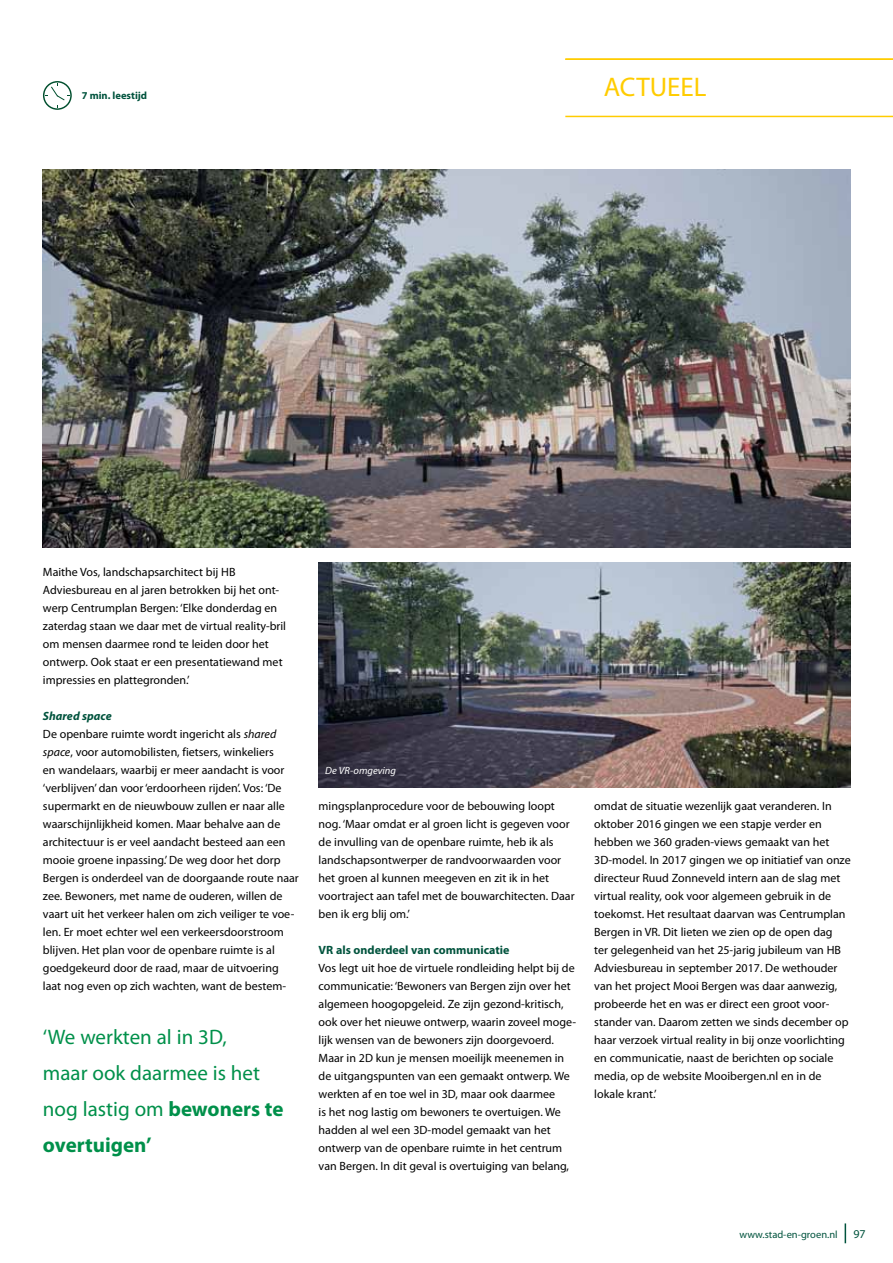
<style>
.page{position:relative;width:893px;height:1263px;background:#fff}
.page>*{position:absolute;margin:0;border:0;box-sizing:border-box;transform-origin:0 0}
.t1{font:27px "Myriad Pro";color:#fc0}
.t2{font:21px/36px "Myriad Pro";color:#00904a}
.t3{font:12px/18px "Myriad Pro";color:#000}
.t4{font:700 12px "Myriad Pro";color:#00533d}
.t5{font:12px "Myriad Pro";color:#00533d}
.t6{font:10.5px "Myriad Pro";color:#00533d}
.t7{font:700 10.5px "Myriad Pro";color:#00533d}
.t8{font:italic 10.5px "Myriad Pro";color:#fff}
.s1{font-weight:700;font-style:italic;color:#00533d}
.s2{font-style:italic}
.s3{font-weight:700}
</style>
<div class="page">
<svg style="left:845px;top:1223px;width:1px;height:20px"></svg>
<hr style="left:565px;top:116px;width:328px;height:1px;background:#fc0">
<hr style="left:565px;top:58px;width:328px;height:2px;background:#fc0">
<svg style="left:43px;top:81px;width:29px;height:29px"></svg>
<img style="left:43px;top:169px;width:807px;height:379px">
<img style="left:319px;top:562px;width:531px;height:225px">
<p class="t7" style="left:82px;top:89px;width:67px">7 min. leestijd</p>
<h1 class="t1" style="left:604px;top:70px;width:104px">ACTUEEL</h1>
<p class="t3" style="left:43px;top:563px;width:245px">Maithe Vos, landschapsarchitect bij HB Adviesbureau en al jaren betrokken bij het ont&shy;werp Centrumplan Bergen: ‘Elke donderdag en zaterdag staan we daar met de virtual reality-bril om mensen daarmee rond te leiden door het ontwerp. Ook staat er een presentatiewand met impressies en plattegronden.’</p>
<p class="t3" style="left:43px;top:707px;width:257px"><span class="s1">Shared space<br></span>De openbare ruimte wordt ingericht als <span class="s2">shared space</span>, voor automobilisten, fietsers, winkeliers<br>en wandelaars, waarbij er meer aandacht is voor ‘verblijven’ dan voor ‘erdoorheen rijden’. Vos: ‘De supermarkt en de nieuwbouw zullen er naar alle waarschijnlijkheid komen. Maar behalve aan de architectuur is er veel aandacht besteed aan een mooie groene inpassing.’ De weg door het dorp Bergen is onderdeel van de doorgaande route naar zee. Bewoners, met name de ouderen, willen de vaart uit het verkeer halen om zich veiliger te voe&shy;len. Er moet echter wel een verkeersdoorstroom blijven. Het plan voor de openbare ruimte is al goedgekeurd door de raad, maar de uitvoering laat nog even op zich wachten, want de bestem-</p>
<h2 class="t2" style="left:43px;top:1019px;width:242px">‘We werkten al in 3D,<br>maar ook daarmee is het nog lastig om <span class="s3">bewoners te overtuigen’</span></h2>
<p class="t8" style="left:325px;top:764px;width:72px">De VR-omgeving</p>
<p class="t3" style="left:319px;top:797px;width:258px">mingsplanprocedure voor de bebouwing loopt nog. ‘Maar omdat er al groen licht is gegeven voor de invulling van de openbare ruimte, heb ik als landschapsontwerper de randvoorwaarden voor het groen al kunnen meegeven en zit ik in het voortraject aan tafel met de bouwarchitecten. Daar ben ik erg blij om.’</p>
<p class="t4" style="left:319px;top:942px;width:192px">VR als onderdeel van communicatie</p>
<p class="t3" style="left:319px;top:959px;width:259px">Vos legt uit hoe de virtuele rondleiding helpt bij de communicatie: ‘Bewoners van Bergen zijn over het algemeen hoogopgeleid. Ze zijn gezond-kritisch, ook over het nieuwe ontwerp, waarin zoveel moge&shy;lijk wensen van de bewoners zijn doorgevoerd.<br>Maar in 2D kun je mensen moeilijk meenemen in de uitgangspunten van een gemaakt ontwerp. We werkten af en toe wel in 3D, maar ook daarmee<br>is het nog lastig om bewoners te overtuigen. We hadden al wel een 3D-model gemaakt van het ontwerp van de openbare ruimte in het centrum van Bergen. In dit geval is overtuiging van belang,</p>
<p class="t3" style="left:594px;top:797px;width:258px">omdat de situatie wezenlijk gaat veranderen. In oktober 2016 gingen we een stapje verder en hebben we 360 graden-views gemaakt van het 3D-model. In 2017 gingen we op initiatief van onze directeur Ruud Zonneveld intern aan de slag met virtual reality, ook voor algemeen gebruik in de toekomst. Het resultaat daarvan was Centrumplan Bergen in VR. Dit lieten we zien op de open dag<br>ter gelegenheid van het 25-jarig jubileum van HB Adviesbureau in september 2017. De wethouder van het project Mooi Bergen was daar aanwezig, probeerde het en was er direct een groot voor&shy;stander van. Daarom zetten we sinds december op haar verzoek virtual reality in bij onze voorlichting en communicatie, naast de berichten op sociale media, op de website Mooibergen.nl en in de lokale krant.’</p>
<p class="t6" style="left:739px;top:1228px;width:100px">www.stad-en-groen.nl</p>
<p class="t5" style="left:853px;top:1226px;width:14px">97</p>
</div>
